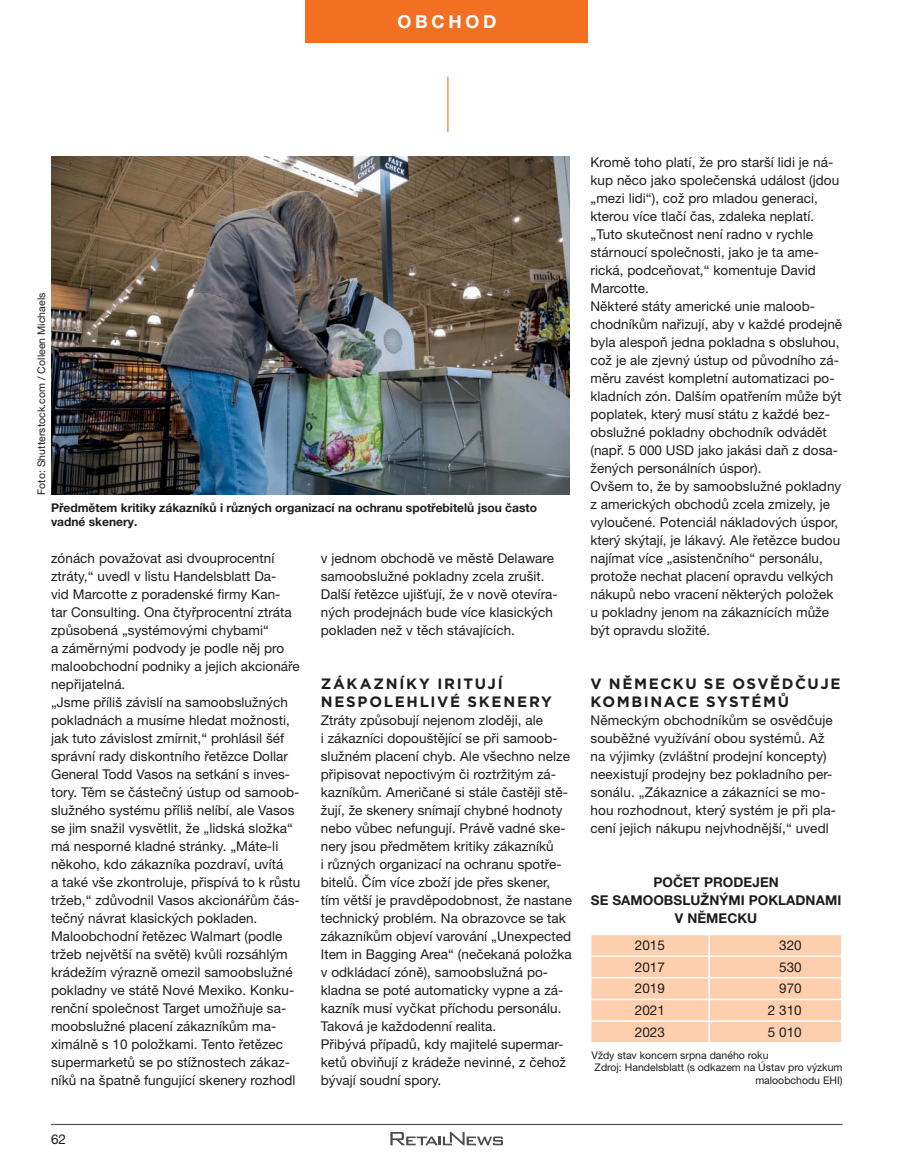
<style>
.page{position:relative;width:902px;height:1170px;background:#fff}
.page>*{position:absolute;margin:0;border:0;box-sizing:border-box;transform-origin:0 0}
.t1{font:700 18px "Helvetica Neue LT Pro";letter-spacing:.2em;color:#fff}
.t2{font:700 15px/18px "Gotham";letter-spacing:.11em;color:#1d1d1b}
.t3{font:13.5px/18px "Helvetica Neue LT Pro";letter-spacing:.005em;color:#1d1d1b}
.t4{font:700 13.5px/18px "Helvetica Neue LT Pro";letter-spacing:.005em;color:#1d1d1b;text-align:center}
.t5{font:700 12px/14.4px "Helvetica Neue LT Pro";color:#1d1d1b}
.t6{font:10.5px "Helvetica Neue LT Pro";color:#1d1d1b}
</style>
<div class="page">
<svg style="left:390px;top:1132px;width:113px;height:13px"></svg>
<hr style="left:51px;top:1123px;width:791px;height:1px;background:#4c4c4e">
<div style="left:306px;top:0;width:282px;height:43px;background:#f36f21"></div>
<hr style="left:447px;top:77px;width:1px;height:55px;background:#f36f21">
<svg style="left:591px;top:935px;width:250px;height:106px;background:#fdd2b4"></svg>
<hr style="left:840px;top:1021px;width:2px;height:20px;background:#fff">
<img style="left:51px;top:157px;width:518px;height:338px">
<h1 class="t1" style="left:397px;top:10px;width:100px">OBCHOD</h1>
<p class="t6" style="left:35px;top:495px;width:204px;rotate:-90deg">Foto: Shutterstock.com / Colleen Michaels</p>
<p class="t5" style="left:51px;top:499px;width:487px">Předmětem kritiky zákazníků i různých organizací na ochranu spotřebitelů jsou často vadné skenery.</p>
<p class="t3" style="left:51px;top:548px;width:251px">zónách považovat asi dvouprocentní ztráty,“ uvedl v listu Handelsblatt Da-<br>vid Marcotte z poradenské firmy Kan-<br>tar Consulting. Ona čtyřprocentní ztráta způsobená „systémovými chybami“<br>a záměrnými podvody je podle něj pro maloobchodní podniky a jejich akcionáře nepřijatelná.<br>„Jsme příliš závislí na samoobslužných pokladnách a musíme hledat možnosti, jak tuto závislost zmírnit,“ prohlásil šéf správní rady diskontního řetězce Dollar General Todd Vasos na setkání s inves&shy;tory. Těm se částečný ústup od samoob&shy;služného systému příliš nelíbí, ale Vasos se jim snažil vysvětlit, že „lidská složka“ má nesporné kladné stránky. „Máte-li někoho, kdo zákazníka pozdraví, uvítá<br>a také vše zkontroluje, přispívá to k růstu tržeb,“ zdůvodnil Vasos akcionářům čás&shy;tečný návrat klasických pokladen.<br>Maloobchodní řetězec Walmart (podle tržeb největší na světě) kvůli rozsáhlým krádežím výrazně omezil samoobslužné pokladny ve státě Nové Mexiko. Konku&shy;renční společnost Target umožňuje sa&shy;moobslužné placení zákazníkům ma&shy;ximálně s 10 položkami. Tento řetězec supermarketů se po stížnostech zákaz&shy;níků na špatně fungující skenery rozhodl</p>
<p class="t3" style="left:321px;top:548px;width:238px">v jednom obchodě ve městě Delaware samoobslužné pokladny zcela zrušit.<br>Další řetězce ujišťují, že v nově otevíra&shy;ných prodejnách bude více klasických pokladen než v těch stávajících.</p>
<p class="t2" style="left:321px;top:674px;width:233px">ZÁKAZNÍKY IRITUJÍ<br>NESPOLEHLIVÉ SKENERY</p>
<p class="t3" style="left:321px;top:710px;width:253px">Ztráty způsobují nejenom zloději, ale<br>i zákazníci dopouštějící se při samoob&shy;služném placení chyb. Ale všechno nelze připisovat nepoctivým či roztržitým zá&shy;kazníkům. Američané si stále častěji stě&shy;žují, že skenery snímají chybné hodnoty nebo vůbec nefungují. Právě vadné ske&shy;nery jsou předmětem kritiky zákazníků<br>i různých organizací na ochranu spotře&shy;bitelů. Čím více zboží jde přes skener, tím větší je pravděpodobnost, že nastane technický problém. Na obrazovce se tak zákazníkům objeví varování „Unexpected Item in Bagging Area“ (nečekaná položka v odkládací zóně), samoobslužná po&shy;kladna se poté automaticky vypne a zá&shy;kazník musí vyčkat příchodu personálu.<br>Taková je každodenní realita.<br>Přibývá případů, kdy majitelé supermar&shy;ketů obviňují z krádeže nevinné, z čehož bývají soudní spory.</p>
<p class="t3" style="left:51px;top:1130px;width:17px">62</p>
<p class="t3" style="left:590px;top:152px;width:253px">Kromě toho platí, že pro starší lidi je ná&shy;kup něco jako společenská událost (jdou „mezi lidi“), což pro mladou generaci, kterou více tlačí čas, zdaleka neplatí. „Tuto skutečnost není radno v rychle stárnoucí společnosti, jako je ta ame&shy;rická, podceňovat,“ komentuje David Marcotte.<br>Některé státy americké unie maloob&shy;chodníkům nařizují, aby v každé prodejně byla alespoň jedna pokladna s obsluhou, což je ale zjevný ústup od původního zá&shy;měru zavést kompletní automatizaci po&shy;kladních zón. Dalším opatřením může být poplatek, který musí státu z každé bez&shy;obslužné pokladny obchodník odvádět (např. 5 000 USD jako jakási daň z dosa&shy;žených personálních úspor).<br>Ovšem to, že by samoobslužné pokladny z amerických obchodů zcela zmizely, je vyloučené. Potenciál nákladových úspor, který skýtají, je lákavý. Ale řetězce budou najímat více „asistenčního“ personálu, protože nechat placení opravdu velkých nákupů nebo vracení některých položek u pokladny jenom na zákaznících může být opravdu složité.</p>
<p class="t2" style="left:590px;top:674px;width:251px">V NĚMECKU SE OSVĚDČUJE<br>KOMBINACE SYSTÉMŮ</p>
<p class="t3" style="left:590px;top:710px;width:247px">Německým obchodníkům se osvědčuje souběžné využívání obou systémů. Až na výjimky (zvláštní prodejní koncepty) neexistují prodejny bez pokladního per&shy;sonálu. „Zákaznice a zákazníci se mo&shy;hou rozhodnout, který systém je při pla&shy;cení jejich nákupu nejvhodnější,“ uvedl</p>
<p class="t4" style="left:590px;top:872px;width:252px">POČET PRODEJEN<br>SE SAMOOBSLUŽNÝMI POKLADNAMI<br>V NĚMECKU</p>
<p class="t3" style="left:634px;top:935px;width:32px">2015</p>
<p class="t3" style="left:779px;top:935px;width:24px">320</p>
<p class="t3" style="left:634px;top:957px;width:32px">2017</p>
<p class="t3" style="left:779px;top:957px;width:24px">530</p>
<p class="t3" style="left:634px;top:979px;width:32px">2019</p>
<p class="t3" style="left:779px;top:979px;width:24px">970</p>
<p class="t3" style="left:634px;top:1000px;width:32px">2021</p>
<p class="t3" style="left:767px;top:1000px;width:35px">2 310</p>
<p class="t3" style="left:634px;top:1022px;width:32px">2023</p>
<p class="t3" style="left:767px;top:1022px;width:35px">5 010</p>
<p class="t6" style="left:591px;top:1048px;width:178px">Vždy stav koncem srpna daného roku</p>
<p class="t6" style="left:594px;top:1061px;width:249px">Zdroj: Handelsblatt (s odkazem na Ústav pro výzkum</p>
<p class="t6" style="left:755px;top:1073px;width:89px">maloobchodu EHI)</p>
</div>
